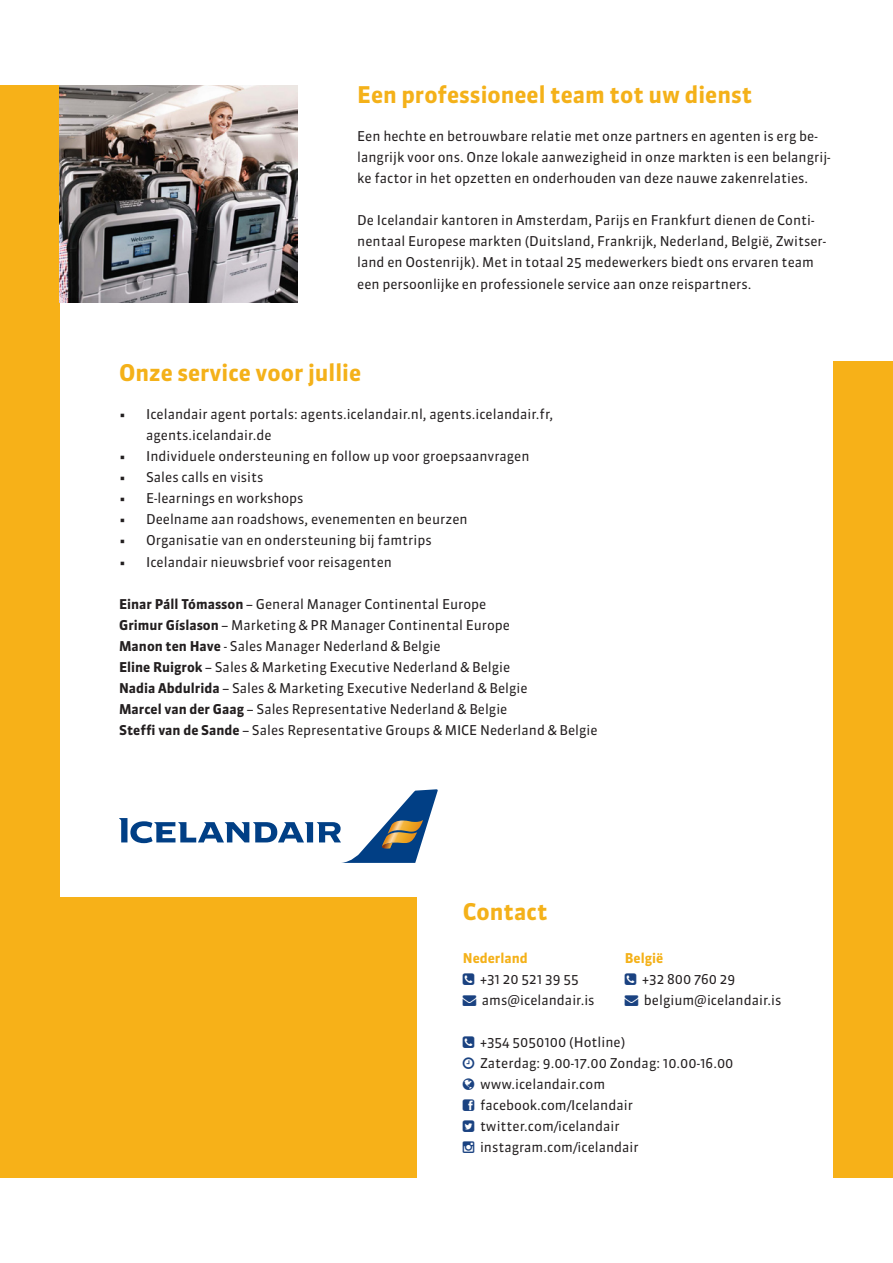
<style>
.page{position:relative;width:893px;height:1263px;background:#fff}
.page>*{position:absolute;margin:0;border:0;box-sizing:border-box;transform-origin:0 0}
.t1{font:700 22.95px "Sanuk";color:#f4b119}
.t2{font:13.5px/21px "Sanuk";color:#231f20}
.t3{font:700 13.5px "Sanuk";color:#f4b119}
.s1{font-weight:700}
.s2{color:#1a4281}
</style>
<div class="page">
<div style="left:0;top:897px;width:417px;height:281px;background:#f7b118"></div>
<div style="left:833px;top:361px;width:60px;height:817px;background:#f7b118"></div>
<div style="left:0;top:85px;width:60px;height:827px;background:#f7b118"></div>
<img style="left:60px;top:85px;width:238px;height:218px">
<svg style="left:119px;top:789px;width:319px;height:74px"></svg>
<p class="t1" style="left:357px;top:80px;width:397px">Een professioneel team tot uw dienst</p>
<p class="t2" style="left:357px;top:126px;width:475px">Een hechte en betrouwbare relatie met onze partners en agenten is erg be&shy;langrijk voor ons. Onze lokale aanwezigheid in onze markten is een belangrij&shy;ke factor in het opzetten en onderhouden van deze nauwe zakenrelaties.</p>
<p class="t2" style="left:357px;top:209px;width:471px">De Icelandair kantoren in Amsterdam, Parijs en Frankfurt dienen de Conti&shy;nentaal Europese markten (Duitsland, Frankrijk, Nederland, België, Zwitser&shy;land en Oostenrijk). Met in totaal 25 medewerkers biedt ons ervaren team een persoonlijke en professionele service aan onze reispartners.</p>
<p class="t1" style="left:119px;top:358px;width:244px">Onze service voor jullie</p>
<p class="t2" style="left:146px;top:404px;width:409px;text-indent:-27px">• Icelandair agent portals: agents.icelandair.nl, agents.icelandair.fr, agents.icelandair.de</p>
<p class="t2" style="left:119px;top:446px;width:412px">• Individuele ondersteuning en follow up voor groepsaanvragen</p>
<p class="t2" style="left:119px;top:467px;width:146px">• Sales calls en visits</p>
<p class="t2" style="left:119px;top:488px;width:186px">• E-learnings en workshops</p>
<p class="t2" style="left:119px;top:509px;width:350px">• Deelname aan roadshows, evenementen en beurzen</p>
<p class="t2" style="left:119px;top:530px;width:314px">• Organisatie van en ondersteuning bij famtrips</p>
<p class="t2" style="left:119px;top:551px;width:274px">• Icelandair nieuwsbrief voor reisagenten</p>
<p class="t2" style="left:119px;top:594px;width:369px"><span class="s1">Einar Páll Tómasson</span> – General Manager Continental Europe</p>
<p class="t2" style="left:119px;top:615px;width:393px"><span class="s1">Grimur Gíslason</span> – Marketing &amp; PR Manager Continental Europe</p>
<p class="t2" style="left:119px;top:636px;width:323px"><span class="s1">Manon ten Have</span> - Sales Manager Nederland &amp; Belgie</p>
<p class="t2" style="left:119px;top:657px;width:393px"><span class="s1">Eline Ruigrok</span> – Sales &amp; Marketing Executive Nederland &amp; Belgie</p>
<p class="t2" style="left:119px;top:678px;width:410px"><span class="s1">Nadia Abdulrida</span> – Sales &amp; Marketing Executive Nederland &amp; Belgie</p>
<p class="t2" style="left:119px;top:699px;width:390px"><span class="s1">Marcel van der Gaag</span> – Sales Representative Nederland &amp; Belgie</p>
<p class="t2" style="left:119px;top:720px;width:480px"><span class="s1">Steffi van de Sande</span> – Sales Representative Groups &amp; MICE Nederland &amp; Belgie</p>
<p class="t1" style="left:463px;top:897px;width:86px">Contact</p>
<p class="t3" style="left:463px;top:950px;width:66px">Nederland</p>
<p class="t3" style="left:625px;top:950px;width:40px">België</p>
<p class="t2" style="left:480px;top:969px;width:100px">+31 20 521 39 55</p>
<p class="t2" style="left:642px;top:969px;width:95px">+32 800 760 29</p>
<p class="t2" style="left:463px;top:990px;width:133px"><span class="s2">→</span> ams@icelandair.is</p>
<p class="t2" style="left:625px;top:990px;width:158px"><span class="s2">→</span> belgium@icelandair.is</p>
<p class="t2" style="left:480px;top:1032px;width:147px">+354 5050100 (Hotline)</p>
<p class="t2" style="left:480px;top:1053px;width:255px">Zaterdag: 9.00-17.00 Zondag: 10.00-16.00</p>
<p class="t2" style="left:480px;top:1074px;width:127px">www.icelandair.com</p>
<p class="t2" style="left:480px;top:1095px;width:154px">facebook.com/Icelandair</p>
<p class="t2" style="left:480px;top:1116px;width:141px">twitter.com/icelandair</p>
<p class="t2" style="left:480px;top:1137px;width:160px">instagram.com/icelandair</p>
</div>
